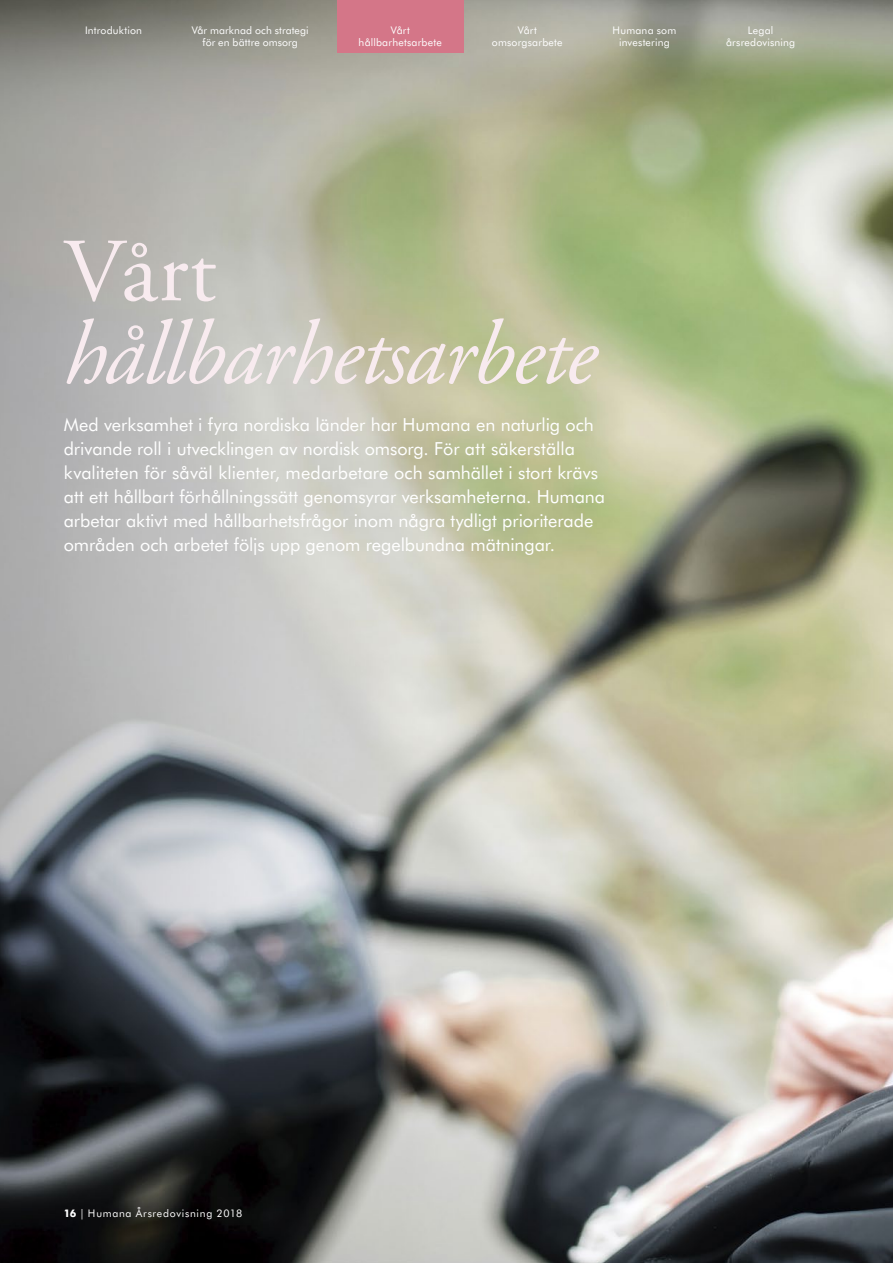
<style>
.page{position:relative;width:893px;height:1263px;background:#fff}
.page>*{position:absolute;margin:0;border:0;box-sizing:border-box;transform-origin:0 0}
.t1{font:italic 90px "Adobe Garamond Pro";letter-spacing:-.02em;color:#f8ebef}
.t2{font:90px "Adobe Garamond Pro";color:#f8ebef}
.t3{font:18px/24px "Futura BT";color:#fff}
.t4{font:10.5px/12px "Futura BT";letter-spacing:.02em;color:#fff;text-align:center}
.t5{font:10.5px "Futura BT";letter-spacing:.065em;color:#fff}
.s1{font-weight:800}
</style>
<div class="page">
<img style="left:0;top:0;width:893px;height:1263px">
<div style="left:337px;top:0;width:126px;height:53px;background:#d47688"></div>
<p class="t4" style="left:85px;top:24px;width:58px">Introduktion</p>
<p class="t4" style="left:192px;top:24px;width:119px">Vår marknad och strategi för en bättre omsorg</p>
<p class="t4" style="left:492px;top:24px;width:72px">Vårt omsorgsarbete</p>
<p class="t4" style="left:613px;top:24px;width:65px">Humana som investering</p>
<p class="t4" style="left:726px;top:24px;width:70px">Legal årsredovisning</p>
<p class="t4" style="left:359px;top:24px;width:85px">Vårt hållbarhetsarbete</p>
<h1 class="t2" style="left:64px;top:218px;width:154px">Vårt</h1>
<h1 class="t1" style="left:64px;top:300px;width:534px">hållbarhetsarbete</h1>
<p class="t3" style="left:64px;top:413px;width:543px">Med verksamhet i fyra nordiska länder har Humana en naturlig och drivande roll i utvecklingen av nordisk omsorg. För att säkerställa kvaliteten för såväl klienter, medarbetare och samhället i stort krävs att ett hållbart förhållningssätt genomsyrar verksamheterna. Humana arbetar aktivt med hållbarhetsfrågor inom några tydligt prioriterade områden och arbetet följs upp genom regelbundna mätningar.</p>
<p class="t5" style="left:64px;top:1207px;width:180px"><span class="s1">16</span> | Humana Årsredovisning 2018</p>
</div>
